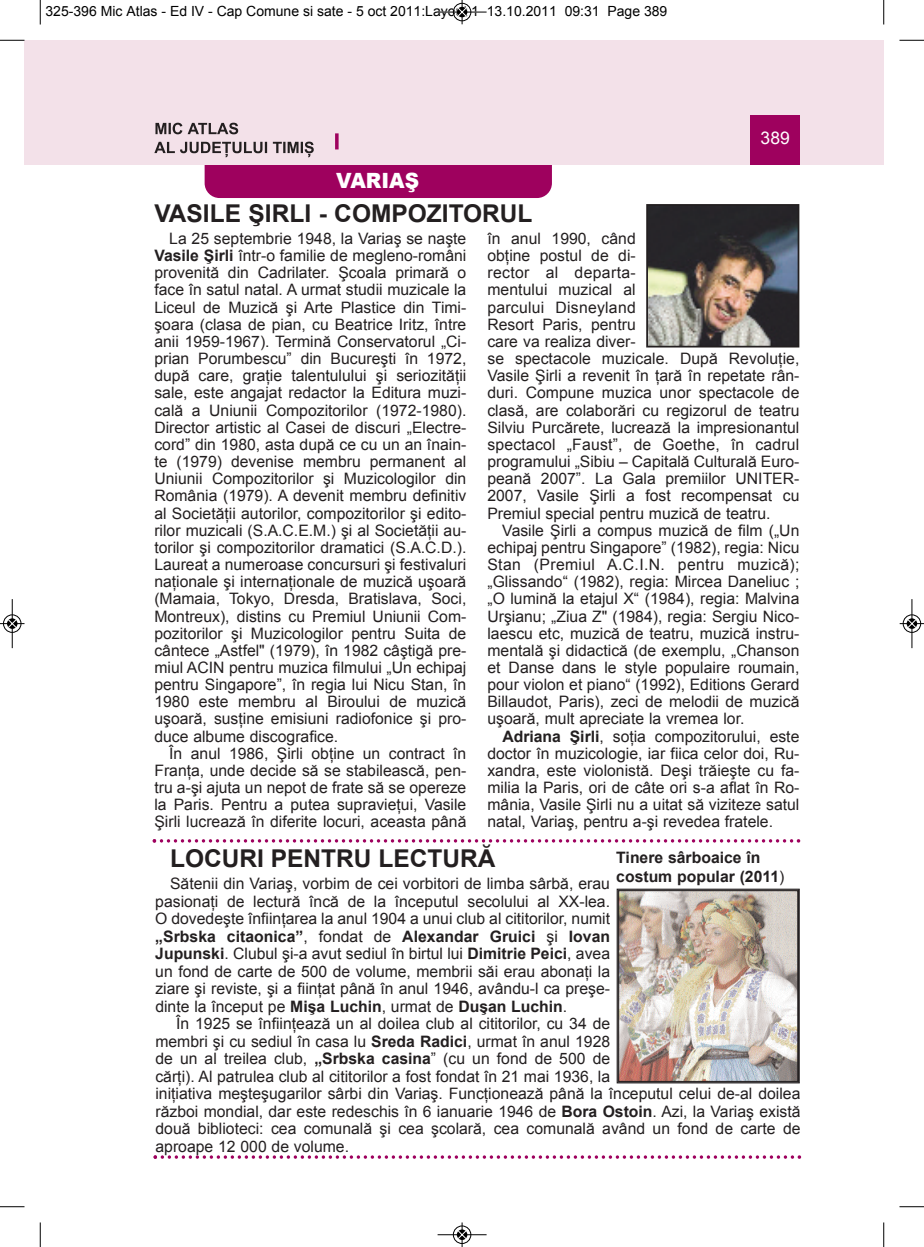
<style>
.page{position:relative;width:924px;height:1247px;background:#fff}
.page>*{position:absolute;margin:0;border:0;box-sizing:border-box;transform-origin:0 0}
.t1{font:700 24.5px "Arial";color:#231f20}
.t2{font:900 21px "Arial";color:#fff;scale:.95 1}
.t3{font:17.5px "Arial";color:#fff}
.t4{font:15.75px/17.2px "Arial";color:#231f20;text-align:justify}
.t5{font:700 15.75px/18.9px "Arial";color:#231f20}
.t6{font:14px "Arial";color:#000}
.s1{font-weight:700}
.s2{font-weight:400}
</style>
<div class="page">
<div style="left:205px;top:135px;width:347px;height:63px;background:#9e015e;border-radius:15px"></div>
<div style="left:40px;top:40px;width:844px;height:124px;background:#f3e1e9"></div>
<div style="left:750px;top:115px;width:50px;height:49px;background:#9e015e"></div>
<svg style="left:335px;top:133px;width:4px;height:16px"></svg>
<div style="left:24px;top:40px;width:16px;height:124px;background:#f3e1e9"></div>
<svg style="left:155px;top:123px;width:83px;height:11px"></svg>
<svg style="left:154px;top:142px;width:160px;height:15px"></svg>
<svg style="left:153px;top:839px;width:647px;height:3px"></svg>
<svg style="left:153px;top:1155px;width:648px;height:3px"></svg>
<img style="left:649px;top:207px;width:147px;height:137px">
<div style="left:646px;top:204px;width:153px;height:143px;border:2px solid #231f20"></div>
<img style="left:620px;top:892px;width:176px;height:187px">
<div style="left:618px;top:890px;width:180px;height:191px;border:1px solid #231f20"></div>
<svg style="left:40px;top:0;width:1px;height:24px"></svg>
<svg style="left:0;top:40px;width:24px;height:1px"></svg>
<svg style="left:883px;top:0;width:1px;height:24px"></svg>
<svg style="left:899px;top:40px;width:25px;height:1px"></svg>
<svg style="left:40px;top:1222px;width:1px;height:24px"></svg>
<svg style="left:0;top:1206px;width:24px;height:1px"></svg>
<svg style="left:883px;top:1222px;width:1px;height:24px"></svg>
<svg style="left:899px;top:1206px;width:25px;height:1px"></svg>
<hr style="left:438px;top:12px;width:48px;height:1px;background:#000">
<div style="left:453px;top:3px;width:18px;height:18px;border:1px solid #000;border-radius:50%"></div>
<svg style="left:458px;top:0;width:8px;height:24px"></svg>
<hr style="left:438px;top:1234px;width:48px;height:1px;background:#000">
<div style="left:453px;top:1225px;width:18px;height:18px;border:1px solid #000;border-radius:50%"></div>
<svg style="left:458px;top:1222px;width:8px;height:24px"></svg>
<div style="left:3px;top:614px;width:19px;height:19px;border:1px solid #fff;border-radius:50%"></div>
<hr style="left:12px;top:599px;width:1px;height:49px;background:#000">
<div style="left:3px;top:614px;width:18px;height:18px;border:1px solid #000;border-radius:50%"></div>
<svg style="left:0;top:619px;width:24px;height:9px"></svg>
<div style="left:902px;top:614px;width:19px;height:19px;border:1px solid #fff;border-radius:50%"></div>
<hr style="left:911px;top:599px;width:1px;height:49px;background:#000">
<div style="left:903px;top:614px;width:18px;height:18px;border:1px solid #000;border-radius:50%"></div>
<svg style="left:900px;top:619px;width:24px;height:9px"></svg>
<p class="t6" style="left:46px;top:3px;width:623px">325-396 Mic Atlas - Ed IV - Cap Comune si sate - 5 oct 2011:Layout 1 13.10.2011 09:31 Page 389</p>
<h2 class="t2" style="left:336px;top:165px;width:89px">VARIAŞ</h2>
<h1 class="t1" style="left:154px;top:200px;width:380px">VASILE ŞIRLI - COMPOZITORUL</h1>
<p class="t3" style="left:760px;top:128px;width:31px">389</p>
<p class="t4" style="left:487px;top:230px;width:313px;text-align:left">în anul 1990, când<br>obţine postul de di-<br>rector al departa-<br>mentului muzical al<br>parcului Disneyland<br>Resort Paris, pentru<br>care va realiza diver-<br>se spectacole muzicale. După Revoluţie, Vasile Şirli a revenit în ţară în repetate rân&shy;duri. Compune muzica unor spectacole de clasă, are colaborări cu regizorul de teatru Silviu Purcărete, lucrează la impresionantul spectacol „Faust”, de Goethe, în cadrul programului „Sibiu – Capitală Culturală Euro&shy;peană 2007”. La Gala premiilor UNITER-2007, Vasile Şirli a fost recompensat cu Premiul special pentru muzică de teatru.</p>
<p class="t4" style="left:487px;top:521px;width:313px;text-indent:15px">Vasile Şirli a compus muzică de film („Un echipaj pentru Singapore” (1982), regia: Nicu Stan (Premiul A.C.I.N. pentru muzică); „Glissando“ (1982), regia: Mircea Daneliuc ; „O lumină la etajul X“ (1984), regia: Malvina Urşianu; „Ziua Z" (1984), regia: Sergiu Nico&shy;laescu etc, muzică de teatru, muzică instru&shy;mentală şi didactică (de exemplu, „Chanson et Danse dans le style populaire roumain, pour violon et piano“ (1992), Editions Gerard Billaudot, Paris), zeci de melodii de muzică uşoară, mult apreciate la vremea lor.</p>
<p class="t4" style="left:487px;top:727px;width:313px;text-indent:15px"><span class="s1">Adriana Şirli</span>, soţia compozitorului, este doctor în muzicologie, iar fiica celor doi, Ru&shy;xandra, este violonistă. Deşi trăieşte cu fa&shy;milia la Paris, ori de câte ori s-a aflat în Ro&shy;mânia, Vasile Şirli nu a uitat să viziteze satul natal, Variaş, pentru a-şi revedea fratele.</p>
<h1 class="t1" style="left:170px;top:844px;width:327px">LOCURI PENTRU LECTURĂ</h1>
<p class="t4" style="left:155px;top:874px;width:456px;text-indent:15px">Sătenii din Variaş, vorbim de cei vorbitori de limba sârbă, erau pasionaţi de lectură încă de la începutul secolului al XX-lea.<br>O dovedeşte înfiinţarea la anul 1904 a unui club al cititorilor, numit <span class="s1">„Srbska citaonica”</span>, fondat de <span class="s1">Alexandar Gruici</span> şi <span class="s1">Iovan Jupunski</span>. Clubul şi-a avut sediul în birtul lui <span class="s1">Dimitrie Peici</span>, avea un fond de carte de 500 de volume, membrii săi erau abonaţi la ziare şi reviste, şi a fiinţat până în anul 1946, avându-l ca preşe&shy;dinte la început pe <span class="s1">Mişa Luchin</span>, urmat de <span class="s1">Duşan Luchin</span>.</p>
<p class="t4" style="left:155px;top:1014px;width:647px;text-align:left;text-indent:21px">În 1925 se înfiinţează un al doilea club al cititorilor, cu 34 de<br>membri şi cu sediul în casa lu <span class="s1">Sreda Radici</span>, urmat în anul 1928<br>de un al treilea club, <span class="s1">„Srbska casina</span>” (cu un fond de 500 de<br>cărţi). Al patrulea club al cititorilor a fost fondat în 21 mai 1936, la<br>iniţiativa meşteşugarilor sârbi din Variaş. Funcţionează până la începutul celui de-al doilea război mondial, dar este redeschis în 6 ianuarie 1946 de <span class="s1">Bora Ostoin</span>. Azi, la Variaş există două biblioteci: cea comunală şi cea şcolară, cea comunală având un fond de carte de aproape 12 000 de volume.</p>
<p class="t4" style="left:154px;top:230px;width:313px;text-indent:15px">La 25 septembrie 1948, la Variaş se naşte <span class="s1">Vasile Şirli</span> într-o familie de megleno-români provenită din Cadrilater. Şcoala primară o face în satul natal. A urmat studii muzicale la Liceul de Muzică şi Arte Plastice din Timi&shy;şoara (clasa de pian, cu Beatrice Iritz, între anii 1959-1967). Termină Conservatorul „Ci&shy;prian Porumbescu” din Bucureşti în 1972, după care, graţie talentulului şi seriozităţii sale, este angajat redactor la Editura muzi&shy;cală a Uniunii Compozitorilor (1972-1980).<br>Director artistic al Casei de discuri „Electre&shy;cord” din 1980, asta după ce cu un an înain&shy;te (1979) devenise membru permanent al Uniunii Compozitorilor şi Muzicologilor din România (1979). A devenit membru definitiv al Societăţii autorilor, compozitorilor şi edito&shy;rilor muzicali (S.A.C.E.M.) şi al Societăţii au&shy;torilor şi compozitorilor dramatici (S.A.C.D.).<br>Laureat a numeroase concursuri şi festivaluri naţionale şi internaţionale de muzică uşoară (Mamaia, Tokyo, Dresda, Bratislava, Soci, Montreux), distins cu Premiul Uniunii Com&shy;pozitorilor şi Muzicologilor pentru Suita de cântece „Astfel" (1979), în 1982 câştigă pre&shy;miul ACIN pentru muzica filmului „Un echipaj pentru Singapore”, în regia lui Nicu Stan, în 1980 este membru al Biroului de muzică uşoară, susţine emisiuni radiofonice şi pro&shy;duce albume discografice.</p>
<p class="t4" style="left:154px;top:744px;width:313px;text-indent:15px">În anul 1986, Şirli obţine un contract în Franţa, unde decide să se stabilească, pen&shy;tru a-şi ajuta un nepot de frate să se opereze la Paris. Pentru a putea supravieţui, Vasile Şirli lucrează în diferite locuri, aceasta până</p>
<p class="t5" style="left:616px;top:847px;width:170px">Tinere sârboaice în costum popular (2011<span class="s2">)</span></p>
</div>
